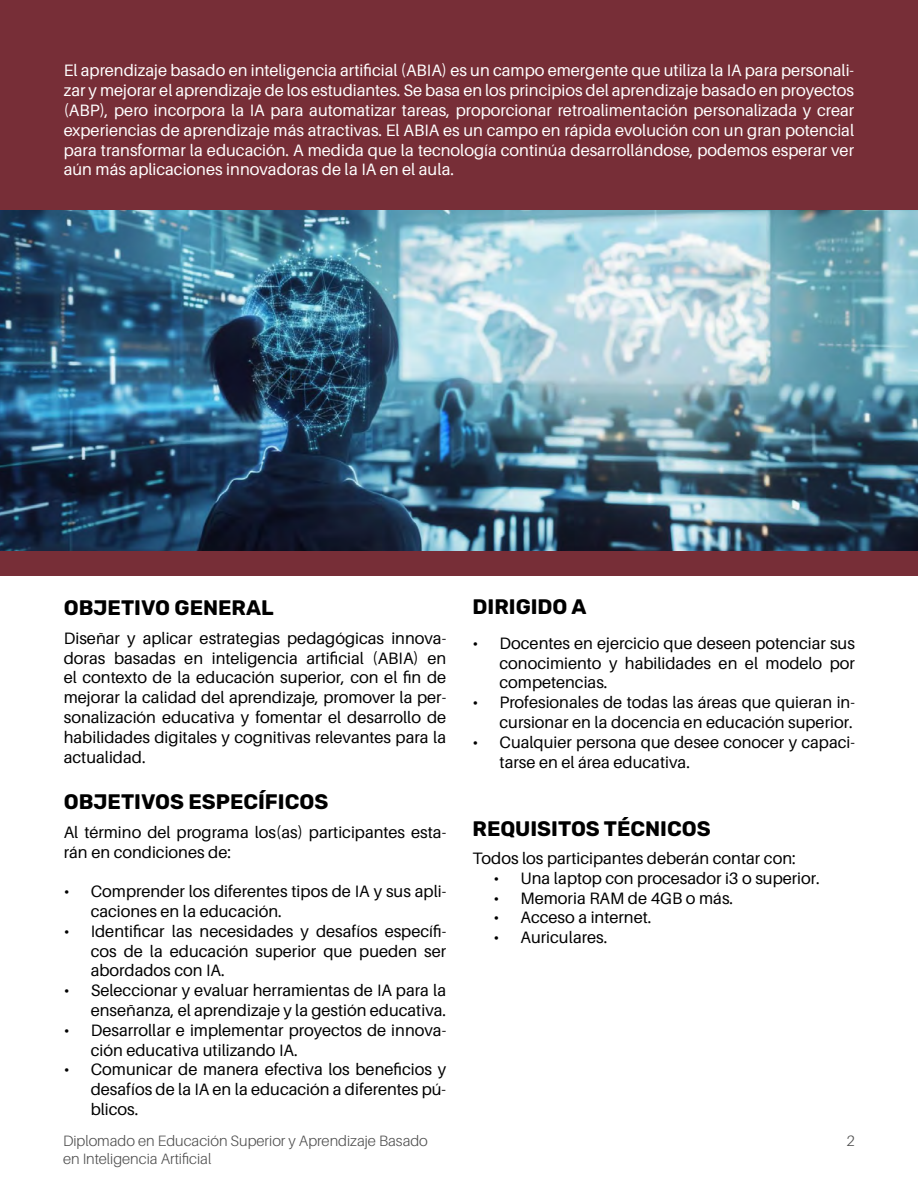
<style>
.page{position:relative;width:918px;height:1188px;background:#fff}
.page>*{position:absolute;margin:0;border:0;box-sizing:border-box;transform-origin:0 0}
.t1{font:700 21px "Rubik";color:#000}
.t2{font:16.5px/19.8px "Aileron";color:#000;text-align:justify}
.t3{font:16.5px/19.8px "Aileron";color:#fff;text-align:justify}
.t4{font:300 15px "Aileron";color:#4d4d4d}
</style>
<div class="page">
<div style="left:0;top:0;width:918px;height:576px;background:#772e37"></div>
<img style="left:0;top:210px;width:918px;height:340px">
<p class="t3" style="left:64px;top:61px;width:792px">El aprendizaje basado en inteligencia artificial (ABIA) es un campo emergente que utiliza la IA para personali&shy;zar y mejorar el aprendizaje de los estudiantes. Se basa en los principios del aprendizaje basado en proyectos (ABP), pero incorpora la IA para automatizar tareas, proporcionar retroalimentación personalizada y crear experiencias de aprendizaje más atractivas. El ABIA es un campo en rápida evolución con un gran potencial para transformar la educación. A medida que la tecnología continúa desarrollándose, podemos esperar ver aún más aplicaciones innovadoras de la IA en el aula.</p>
<p class="t1" style="left:64px;top:595px;width:211px">OBJETIVO GENERAL</p>
<p class="t2" style="left:64px;top:628px;width:384px">Diseñar y aplicar estrategias pedagógicas innova&shy;doras basadas en inteligencia artificial (ABIA) en el contexto de la educación superior, con el fin de mejorar la calidad del aprendizaje, promover la per&shy;sonalización educativa y fomentar el desarrollo de habilidades digitales y cognitivas relevantes para la actualidad.</p>
<p class="t1" style="left:64px;top:789px;width:266px">OBJETIVOS ESPECÍFICOS</p>
<p class="t2" style="left:64px;top:822px;width:384px">Al término del programa los(as) participantes esta&shy;rán en condiciones de:</p>
<p class="t2" style="left:91px;top:882px;width:357px;text-indent:-27px">• Comprender los diferentes tipos de IA y sus apli&shy;caciones en la educación.</p>
<p class="t2" style="left:91px;top:921px;width:357px;text-indent:-27px">• Identificar las necesidades y desafíos específi&shy;cos de la educación superior que pueden ser abordados con IA.</p>
<p class="t2" style="left:64px;top:981px;width:384px;text-align:right">• Seleccionar y evaluar herramientas de IA para la enseñanza, el aprendizaje y la gestión educativa.</p>
<p class="t2" style="left:91px;top:1020px;width:357px;text-indent:-27px">• Desarrollar e implementar proyectos de innova&shy;ción educativa utilizando IA.</p>
<p class="t2" style="left:91px;top:1060px;width:357px;text-indent:-27px">• Comunicar de manera efectiva los beneficios y desafíos de la IA en la educación a diferentes pú&shy;blicos.</p>
<p class="t1" style="left:473px;top:594px;width:116px">DIRIGIDO A</p>
<p class="t2" style="left:500px;top:633px;width:357px;text-indent:-27px">• Docentes en ejercicio que deseen potenciar sus conocimiento y habilidades en el modelo por competencias.</p>
<p class="t2" style="left:473px;top:693px;width:384px;text-align:right">• Profesionales de todas las áreas que quieran in&shy;cursionar en la docencia en educación superior.</p>
<p class="t2" style="left:500px;top:732px;width:357px;text-indent:-27px">• Cualquier persona que desee conocer y capaci&shy;tarse en el área educativa.</p>
<p class="t1" style="left:473px;top:816px;width:240px">REQUISITOS TÉCNICOS</p>
<p class="t2" style="left:473px;top:849px;width:325px">Todos los participantes deberán contar con:</p>
<p class="t2" style="left:494px;top:868px;width:328px">• Una laptop con procesador i3 o superior.</p>
<p class="t2" style="left:494px;top:888px;width:241px">• Memoria RAM de 4GB o más.</p>
<p class="t2" style="left:494px;top:908px;width:159px">• Acceso a internet.</p>
<p class="t2" style="left:494px;top:928px;width:115px">• Auriculares.</p>
<p class="t4" style="left:63px;top:1132px;width:366px">Diplomado en Educación Superior y Aprendizaje Basado</p>
<p class="t4" style="left:847px;top:1132px;width:10px">2</p>
<p class="t4" style="left:63px;top:1150px;width:150px">en Inteligencia Artificial</p>
</div>
